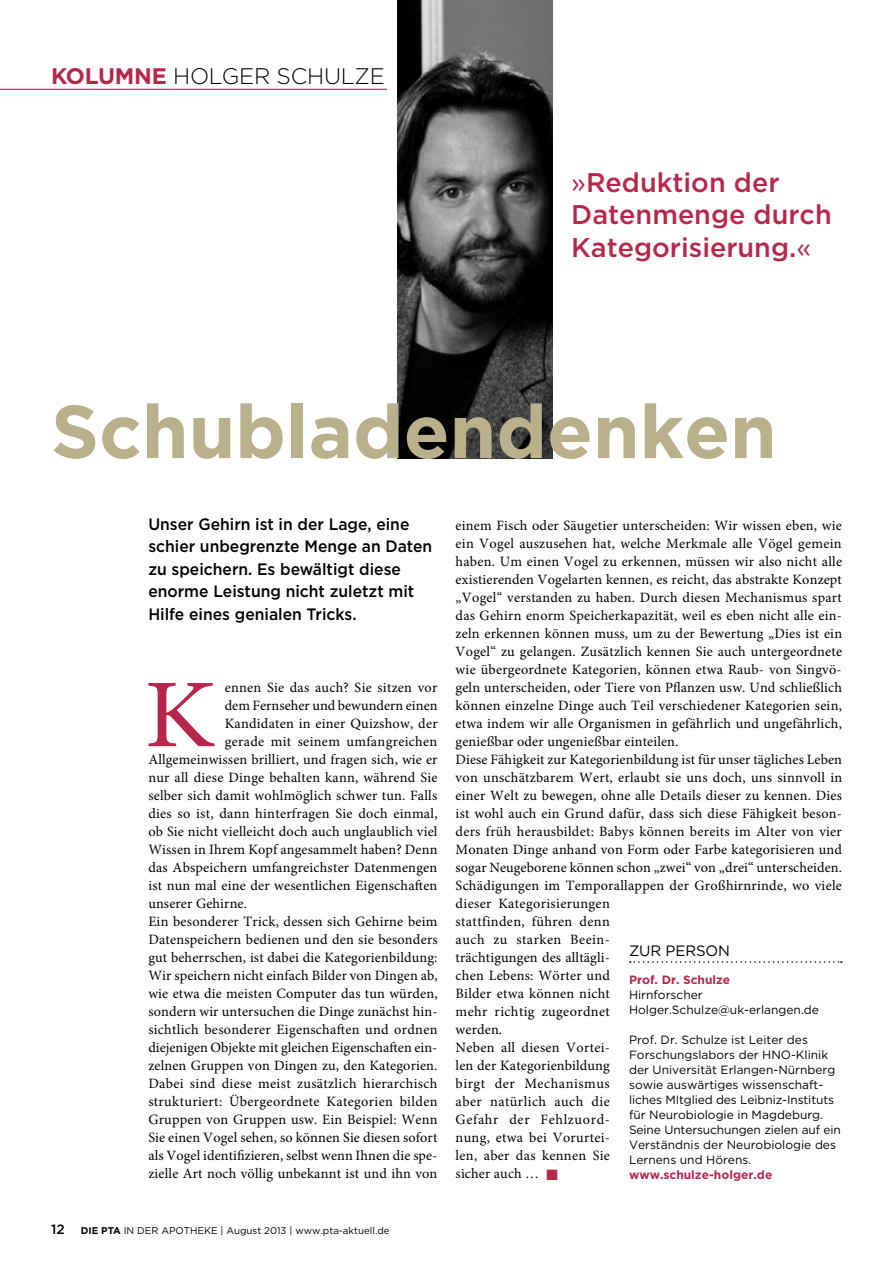
<style>
.page{position:relative;width:893px;height:1263px;background:#fff}
.page>*{position:absolute;margin:0;border:0;box-sizing:border-box;transform-origin:0 0}
.t1{font:97.2px "Minion Pro";color:#b7274c;scale:1.09 1}
.t2{font:700 75px "Gotham";color:#b8b18b}
.t3{font:500 27px/32.4px "Gotham";color:#b7274c}
.t4{font:300 22.5px "Gotham";letter-spacing:-.01em;color:#000}
.t5{font:500 16.5px/22.5px "Gotham";color:#000;scale:.95 1}
.t6{font:15px "Gotham";letter-spacing:-.01em;color:#000}
.t7{font:14.25px/18px "Minion Pro";letter-spacing:.015em;color:#000}
.t8{font:12px/15px "Gotham";color:#000}
.t9{font:700 12px "Gotham";color:#b7274c}
.t10{font:9.75px "Gotham";color:#000}
.s1{font-weight:700;color:#b7274c}
.s2{font-weight:400}
.s3{font-weight:500;font-size:13.5px}
.s4{font-weight:700}
.s5{color:#b7274c}
</style>
<div class="page">
<img style="left:398px;top:0;width:155px;height:458px">
<hr style="left:0;top:89px;width:387px;height:1px;background:#b7274c">
<svg style="left:630px;top:961px;width:212px;height:2px"></svg>
<h3 class="t4" style="left:51px;top:62px;width:335px"><span class="s1">Kolumne</span> HOLGER SCHULZE</h3>
<h3 class="t3" style="left:571px;top:166px;width:262px"><span class="s2">»</span>Reduktion der<br>Datenmenge durch<br>Kategorisierung.<span class="s2">«</span></h3>
<h2 class="t2" style="left:51px;top:382px;width:727px">Schubladendenken</h2>
<p class="t5" style="left:148px;top:512px;width:300px">Unser Gehirn ist in der Lage, eine schier unbegrenzte Menge an Daten zu speichern. Es bewältigt diese enorme Leistung nicht zuletzt mit<br>Hilfe eines genialen Tricks.</p>
<h1 class="t1" style="left:144px;top:650px;width:67px">K</h1>
<p class="t7" style="left:225px;top:679px;width:214px">ennen Sie das auch? Sie sitzen vor</p>
<p class="t7" style="left:225px;top:697px;width:214px">dem Fernseher und bewundern einen</p>
<p class="t7" style="left:225px;top:715px;width:214px">Kandidaten in einer Quizshow, der</p>
<p class="t7" style="left:225px;top:733px;width:214px">gerade mit seinem umfangreichen</p>
<p class="t7" style="left:148px;top:751px;width:291px">Allgemeinwissen brilliert, und fragen sich, wie er</p>
<p class="t7" style="left:148px;top:769px;width:291px">nur all diese Dinge behalten kann, während Sie</p>
<p class="t7" style="left:148px;top:787px;width:290px">selber sich damit wohlmöglich schwer tun. Falls</p>
<p class="t7" style="left:148px;top:805px;width:291px">dies so ist, dann hinterfragen Sie doch einmal,</p>
<p class="t7" style="left:148px;top:823px;width:291px">ob Sie nicht vielleicht doch auch unglaublich viel</p>
<p class="t7" style="left:148px;top:841px;width:291px">Wissen in Ihrem Kopf angesammelt haben? Denn</p>
<p class="t7" style="left:148px;top:859px;width:290px">das Abspeichern umfangreichster Datenmengen</p>
<p class="t7" style="left:148px;top:877px;width:291px">ist nun mal eine der wesentlichen Eigenschaften</p>
<p class="t7" style="left:148px;top:895px;width:100px">unserer Gehirne.</p>
<p class="t7" style="left:148px;top:913px;width:291px">Ein besonderer Trick, dessen sich Gehirne beim</p>
<p class="t7" style="left:148px;top:931px;width:291px">Datenspeichern bedienen und den sie besonders</p>
<p class="t7" style="left:148px;top:949px;width:291px">gut beherrschen, ist dabei die Kategorienbildung:</p>
<p class="t7" style="left:148px;top:967px;width:291px">Wir speichern nicht einfach Bilder von Dingen ab,</p>
<p class="t7" style="left:148px;top:985px;width:291px">wie etwa die meisten Computer das tun würden,</p>
<p class="t7" style="left:148px;top:1003px;width:291px">sondern wir untersuchen die Dinge zunächst hin-</p>
<p class="t7" style="left:148px;top:1021px;width:291px">sichtlich besonderer Eigenschaften und ordnen</p>
<p class="t7" style="left:148px;top:1039px;width:290px">diejenigen Objekte mit gleichen Eigenschaften ein-</p>
<p class="t7" style="left:148px;top:1057px;width:291px">zelnen Gruppen von Dingen zu, den Kategorien.</p>
<p class="t7" style="left:148px;top:1075px;width:291px">Dabei sind diese meist zusätzlich hierarchisch</p>
<p class="t7" style="left:148px;top:1093px;width:291px">strukturiert: Übergeordnete Kategorien bilden</p>
<p class="t7" style="left:148px;top:1111px;width:291px">Gruppen von Gruppen usw. Ein Beispiel: Wenn</p>
<p class="t7" style="left:148px;top:1129px;width:291px">Sie einen Vogel sehen, so können Sie diesen sofort</p>
<p class="t7" style="left:148px;top:1147px;width:291px">als Vogel identifizieren, selbst wenn Ihnen die spe-</p>
<p class="t7" style="left:148px;top:1165px;width:291px">zielle Art noch völlig unbekannt ist und ihn von</p>
<p class="t10" style="left:51px;top:1224px;width:340px"><span class="s3">12</span> <span class="s4">DIE PTA</span> IN DER APOTHEKE | August 2013 | www.pta-aktuell.de</p>
<p class="t7" style="left:456px;top:517px;width:388px">einem Fisch oder Säugetier unterscheiden: Wir wissen eben, wie ein Vogel auszusehen hat, welche Merkmale alle Vögel gemein haben. Um einen Vogel zu erkennen, müssen wir also nicht alle existierenden Vogelarten kennen, es reicht, das abstrakte Konzept „Vogel“ verstanden zu haben. Durch diesen Mechanismus spart das Gehirn enorm Speicherkapazität, weil es eben nicht alle ein&shy;zeln erkennen können muss, um zu der Bewertung „Dies ist ein Vogel“ zu gelangen. Zusätzlich kennen Sie auch untergeordnete wie übergeordnete Kategorien, können etwa Raub- von Singvö&shy;geln unterscheiden, oder Tiere von Pflanzen usw. Und schließlich können einzelne Dinge auch Teil verschiedener Kategorien sein, etwa indem wir alle Organismen in gefährlich und ungefährlich, genießbar oder ungenießbar einteilen.<br>Diese Fähigkeit zur Kategorienbildung ist für unser tägliches Leben von unschätzbarem Wert, erlaubt sie uns doch, uns sinnvoll in einer Welt zu bewegen, ohne alle Details dieser zu kennen. Dies ist wohl auch ein Grund dafür, dass sich diese Fähigkeit beson&shy;ders früh herausbildet: Babys können bereits im Alter von vier Monaten Dinge anhand von Form oder Farbe kategorisieren und sogar Neugeborene können schon „zwei“ von „drei“ unterscheiden.<br>Schädigungen im Temporallappen der Großhirnrinde, wo viele dieser Kategorisierungen<br>stattfinden, führen denn<br>auch zu starken Beein-<br>trächtigungen des alltägli-<br>chen Lebens: Wörter und<br>Bilder etwa können nicht<br>mehr richtig zugeordnet<br>werden.<br>Neben all diesen Vortei-<br>len der Kategorienbildung<br>birgt der Mechanismus<br>aber natürlich auch die<br>Gefahr der Fehlzuord-<br>nung, etwa bei Vorurtei-<br>len, aber das kennen Sie<br>sicher auch … <span class="s5">■</span></p>
<p class="t6" style="left:629px;top:941px;width:102px">Zur Person</p>
<p class="t9" style="left:629px;top:972px;width:103px">Prof. Dr. Schulze</p>
<p class="t8" style="left:629px;top:987px;width:191px">Hirnforscher<br>Holger.Schulze@uk-erlangen.de</p>
<p class="t8" style="left:629px;top:1032px;width:213px">Prof. Dr. Schulze ist Leiter des Forschungslabors der HNO-Klinik der U niversität Erlangen-N ürnberg sowie auswärtiges wissenschaft&shy;liches MItglied des Leibniz-Instituts für Neurobiologie in Magdeburg.<br>Seine U ntersuchungen zielen auf ein Verständnis der Neurobiologie des Lernens und Hörens.</p>
<p class="t9" style="left:629px;top:1167px;width:145px">www.schulze-holger.de</p>
</div>
